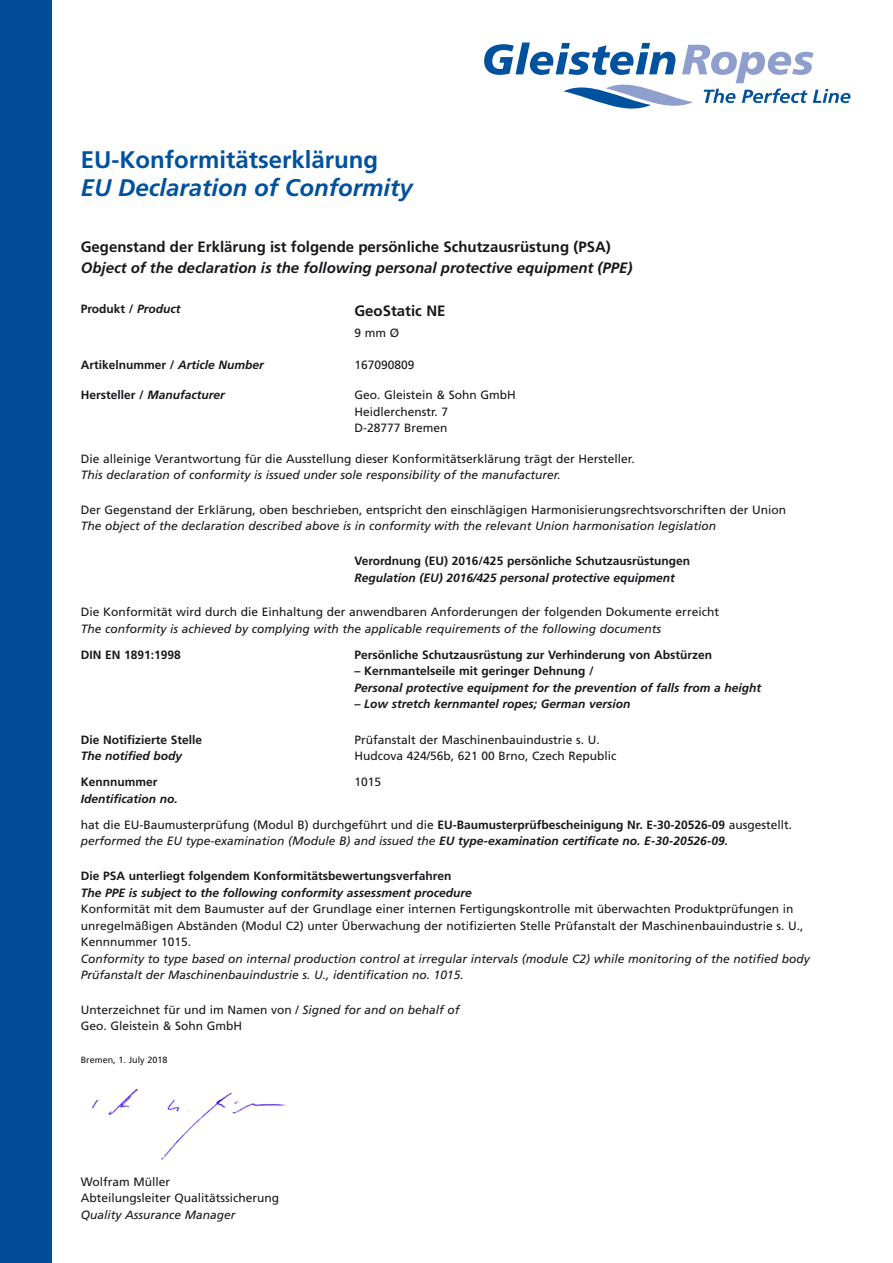
<style>
.page{position:relative;width:893px;height:1263px;background:#fff}
.page>*{position:absolute;margin:0;border:0;box-sizing:border-box;transform-origin:0 0}
.t1{font:italic 700 24px "Frutiger";color:#00519e}
.t2{font:700 24px "Frutiger";color:#00519e}
.t3{font:700 15px "Frutiger";color:#1a171c}
.t4{font:italic 700 15px "Frutiger";color:#1a171c}
.t5{font:12px/16.5px "Frutiger";color:#1a171c}
.t6{font:italic 12px/16.5px "Frutiger";color:#1a171c}
.t7{font:700 12px "Frutiger";color:#1a171c}
.t8{font:italic 700 12px "Frutiger";color:#1a171c}
.t9{font:9px "Frutiger";color:#1a171c}
.s1{font-style:italic}
.s2{font-style:normal}
.s3{font-weight:700}
.s4{font-weight:700;font-style:italic}
</style>
<div class="page">
<div style="left:0;top:0;width:51px;height:1263px;background:#004c99"></div>
<svg style="left:484px;top:43px;width:366px;height:66px"></svg>
<img style="left:92px;top:1088px;width:194px;height:72px">
<h1 class="t2" style="left:81px;top:145px;width:299px">EU-Konformitätserklärung</h1>
<h1 class="t1" style="left:81px;top:174px;width:334px">EU Declaration of Conformity</h1>
<p class="t3" style="left:81px;top:238px;width:532px">Gegenstand der Erklärung ist folgende persönliche Schutzausrüstung (PSA)</p>
<p class="t4" style="left:81px;top:259px;width:553px">Object of the declaration is the following personal protective equipment (PPE)</p>
<p class="t7" style="left:81px;top:302px;width:101px">Produkt / <span class="s1">Product</span></p>
<p class="t3" style="left:354px;top:302px;width:93px">GeoStatic NE</p>
<p class="t5" style="left:354px;top:324px;width:46px">9 mm Ø</p>
<p class="t7" style="left:81px;top:358px;width:185px">Artikelnummer / <span class="s1">Article Number</span></p>
<p class="t5" style="left:354px;top:357px;width:62px">167090809</p>
<p class="t8" style="left:81px;top:388px;width:146px"><span class="s2">Hersteller /</span> Manufacturer</p>
<p class="t5" style="left:354px;top:387px;width:163px">Geo. Gleistein &amp; Sohn GmbH<br>Heidlerchenstr. 7<br>D-28777 Bremen</p>
<p class="t5" style="left:81px;top:450px;width:555px">Die alleinige Verantwortung für die Ausstellung dieser Konformitätserklärung trägt der Hersteller.</p>
<p class="t6" style="left:81px;top:467px;width:482px">This declaration of conformity is issued under sole responsibility of the manufacturer.</p>
<p class="t5" style="left:81px;top:501px;width:707px">Der Gegenstand der Erklärung, oben beschrieben, entspricht den einschlägigen Harmonisierungsrechtsvorschriften der Union</p>
<p class="t6" style="left:81px;top:518px;width:637px">The object of the declaration described above is in conformity with the relevant Union harmonisation legislation</p>
<p class="t7" style="left:354px;top:554px;width:337px">Verordnung (EU) 2016/425 persönliche Schutzausrüstungen</p>
<p class="t8" style="left:354px;top:570px;width:322px">Regulation (EU) 2016/425 personal protective equipment</p>
<p class="t5" style="left:81px;top:604px;width:640px">Die Konformität wird durch die Einhaltung der anwendbaren Anforderungen der folgenden Dokumente erreicht</p>
<p class="t6" style="left:81px;top:620px;width:582px">The conformity is achieved by complying with the applicable requirements of the following documents</p>
<p class="t7" style="left:81px;top:648px;width:102px">DIN EN 1891:1998</p>
<p class="t7" style="left:354px;top:648px;width:359px">Persönliche Schutzausrüstung zur Verhinderung von Abstürzen</p>
<p class="t7" style="left:354px;top:664px;width:241px">– Kernmantelseile mit geringer Dehnung /</p>
<p class="t8" style="left:354px;top:681px;width:408px">Personal protective equipment for the prevention of falls from a height</p>
<p class="t8" style="left:354px;top:697px;width:278px">– Low stretch kernmantel ropes; German version</p>
<p class="t7" style="left:81px;top:733px;width:123px">Die Notifizierte Stelle</p>
<p class="t8" style="left:81px;top:749px;width:103px">The notified body</p>
<p class="t5" style="left:354px;top:731px;width:264px">Prüfanstalt der Maschinenbauindustrie s. U.<br>Hudcova 424/56b, 621 00 Brno, Czech Republic</p>
<p class="t5" style="left:354px;top:774px;width:28px">1015</p>
<p class="t5" style="left:81px;top:816px;width:713px">hat die EU-Baumusterprüfung (Modul B) durchgeführt und die <span class="s3">EU-Baumusterprüfbescheinigung Nr. E-30-20526-09</span> ausgestellt. <span class="s1">performed the EU type-examination (Module B) and issued the</span> <span class="s4">EU type-examination certificate no. E-30-20526-09.</span></p>
<p class="t7" style="left:81px;top:869px;width:372px">Die PSA unterliegt folgendem Konformitätsbewertungsverfahren</p>
<p class="t8" style="left:81px;top:885px;width:393px">The PPE is subject to the following conformity assessment procedure</p>
<p class="t5" style="left:81px;top:901px;width:724px">Konformität mit dem Baumuster auf der Grundlage einer internen Fertigungskontrolle mit überwachten Produktprüfungen in unregelmäßigen Abständen (Modul C2) unter Überwachung der notifizierten Stelle Prüfanstalt der Maschinenbauindustrie s. U.,<br>Kennnummer 1015.</p>
<p class="t6" style="left:81px;top:950px;width:730px">Conformity to type based on internal production control at irregular intervals (module C2) while monitoring of the notified body<br>Prüfanstalt der Maschinenbauindustrie s. U., identification no. 1015.</p>
<p class="t5" style="left:81px;top:1001px;width:380px">Unterzeichnet für und im Namen von / <span class="s1">Signed for and on behalf of<br></span>Geo. Gleistein &amp; Sohn GmbH</p>
<p class="t9" style="left:81px;top:1054px;width:88px">Bremen, 1. July 2018</p>
<p class="t7" style="left:81px;top:775px;width:78px">Kennnummer</p>
<p class="t8" style="left:81px;top:792px;width:99px">Identification no.</p>
<p class="t5" style="left:81px;top:1173px;width:200px">Wolfram Müller<br>Abteilungsleiter Qualitätssicherung</p>
<p class="t6" style="left:81px;top:1206px;width:156px">Quality Assurance Manager</p>
</div>
